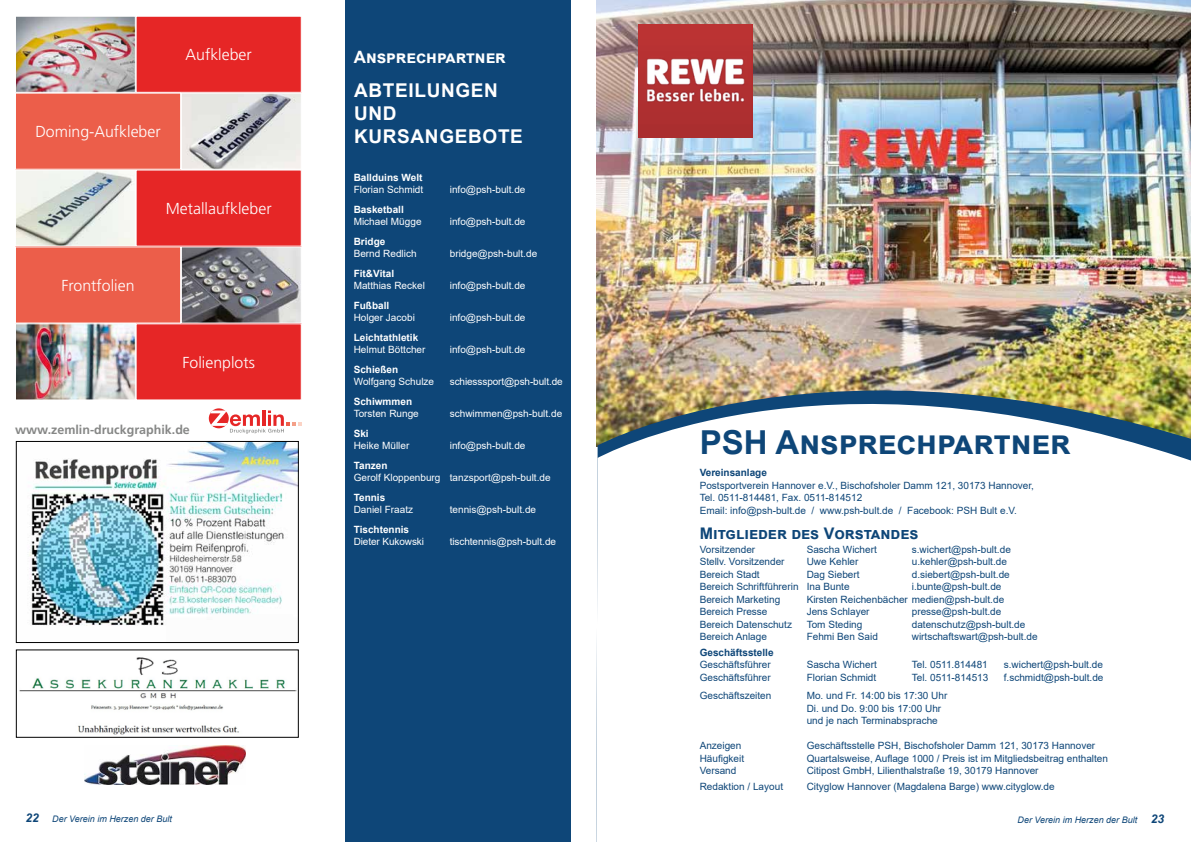
<style>
.page{position:relative;width:1191px;height:842px;background:#fff}
.page>*{position:absolute;margin:0;border:0;box-sizing:border-box;transform-origin:0 0}
.t1{font:700 33px "Arial";color:#0e4678}
.t2{font:700 19px/22.8px "Arial";letter-spacing:.035em;color:#fff}
.t3{font:700 17px "Arial";color:#fff}
.t4{font:700 16px "Arial";color:#0e4678}
.t5{font:300 15.9px "Frutiger";color:#fff}
.t6{font:700 12.5px "Frutiger";color:#868786}
.t7{font:10px/12.5px "Arial";color:#0e4678}
.t8{font:10px "Arial";color:#fff}
.t9{font:700 10px "Arial";color:#fff}
.t10{font:700 10px "Arial";color:#0e4678}
.t11{font:italic 9px "Arial";color:#0e4678}
.s1{font-weight:700;font-size:12px}
</style>
<div class="page">
<div style="left:345px;top:0;width:225px;height:842px;background:#0e4678"></div>
<svg style="left:209px;top:408px;width:20px;height:20px"></svg>
<svg style="left:210px;top:410px;width:92px;height:23px"></svg>
<img style="left:17px;top:18px;width:117px;height:73px">
<div style="left:15px;top:16px;width:121px;height:77px;border:1px solid #fff"></div>
<img style="left:17px;top:172px;width:117px;height:73px">
<div style="left:15px;top:170px;width:121px;height:77px;border:1px solid #fff"></div>
<img style="left:17px;top:325px;width:117px;height:73px">
<div style="left:15px;top:323px;width:121px;height:77px;border:1px solid #fff"></div>
<img style="left:183px;top:95px;width:117px;height:73px">
<div style="left:181px;top:93px;width:121px;height:77px;border:1px solid #fff"></div>
<img style="left:183px;top:249px;width:117px;height:72px">
<div style="left:181px;top:247px;width:121px;height:76px;border:1px solid #fff"></div>
<div style="left:136px;top:16px;width:165px;height:76px;background:#e62626"></div>
<div style="left:136px;top:16px;width:166px;height:77px;border:1px solid #fff"></div>
<div style="left:136px;top:170px;width:165px;height:76px;background:#e62626"></div>
<div style="left:136px;top:324px;width:165px;height:76px;background:#e62626"></div>
<div style="left:15px;top:93px;width:166px;height:76px;background:#ec5e4a"></div>
<div style="left:15px;top:93px;width:166px;height:77px;border:1px solid #fff"></div>
<div style="left:15px;top:247px;width:166px;height:76px;background:#ec5e4a"></div>
<div style="left:12px;top:13px;width:293px;height:390px;border:3px solid #fff"></div>
<img style="left:29px;top:443px;width:268px;height:183px">
<div style="left:16px;top:441px;width:283px;height:202px;border:1px solid #000"></div>
<img style="left:19px;top:657px;width:277px;height:78px">
<div style="left:16px;top:649px;width:283px;height:89px;border:1px solid #000"></div>
<img style="left:84px;top:745px;width:161px;height:40px">
<img style="left:596px;top:0;width:595px;height:322px">
<img style="left:596px;top:322px;width:595px;height:14px">
<svg style="left:596px;top:336px;width:595px;height:506px"></svg>
<img style="left:639px;top:24px;width:113px;height:113px">
<h3 class="t5" style="left:186px;top:46px;width:68px">Aufkleber</h3>
<h3 class="t3" style="left:354px;top:45px;width:150px">Ansprechpartner</h3>
<h2 class="t2" style="left:354px;top:80px;width:170px">ABTEILUNGEN<br>UND<br>KURSANGEBOTE</h2>
<p class="t9" style="left:354px;top:170px;width:70px">Ballduins Welt</p>
<p class="t8" style="left:354px;top:183px;width:71px">Florian Schmidt</p>
<p class="t8" style="left:450px;top:183px;width:77px">info@psh-bult.de</p>
<p class="t9" style="left:354px;top:202px;width:52px">Basketball</p>
<p class="t8" style="left:354px;top:215px;width:69px">Michael Mügge</p>
<p class="t8" style="left:450px;top:215px;width:77px">info@psh-bult.de</p>
<p class="t9" style="left:354px;top:234px;width:33px">Bridge</p>
<p class="t8" style="left:354px;top:247px;width:64px">Bernd Redlich</p>
<p class="t8" style="left:450px;top:247px;width:89px">bridge@psh-bult.de</p>
<p class="t9" style="left:354px;top:266px;width:42px">Fit&amp;Vital</p>
<p class="t8" style="left:354px;top:279px;width:73px">Matthias Reckel</p>
<p class="t8" style="left:450px;top:279px;width:77px">info@psh-bult.de</p>
<p class="t9" style="left:354px;top:298px;width:37px">Fußball</p>
<p class="t8" style="left:354px;top:311px;width:63px">Holger Jacobi</p>
<p class="t8" style="left:450px;top:311px;width:77px">info@psh-bult.de</p>
<p class="t9" style="left:354px;top:330px;width:66px">Leichtathletik</p>
<p class="t8" style="left:354px;top:343px;width:73px">Helmut Böttcher</p>
<p class="t8" style="left:450px;top:343px;width:77px">info@psh-bult.de</p>
<p class="t9" style="left:354px;top:362px;width:46px">Schießen</p>
<p class="t8" style="left:354px;top:375px;width:82px">Wolfgang Schulze</p>
<p class="t8" style="left:450px;top:375px;width:114px">schiesssport@psh-bult.de</p>
<p class="t9" style="left:354px;top:394px;width:60px">Schiwmmen</p>
<p class="t8" style="left:354px;top:407px;width:67px">Torsten Runge</p>
<p class="t8" style="left:450px;top:407px;width:114px">schwimmen@psh-bult.de</p>
<p class="t9" style="left:354px;top:426px;width:17px">Ski</p>
<p class="t8" style="left:354px;top:439px;width:57px">Heike Müller</p>
<p class="t8" style="left:450px;top:439px;width:77px">info@psh-bult.de</p>
<p class="t9" style="left:354px;top:458px;width:35px">Tanzen</p>
<p class="t8" style="left:354px;top:471px;width:198px">Gerolf Kloppenburg tanzsport@psh-bult.de</p>
<p class="t9" style="left:354px;top:490px;width:33px">Tennis</p>
<p class="t8" style="left:354px;top:503px;width:61px">Daniel Fraatz</p>
<p class="t8" style="left:450px;top:503px;width:88px">tennis@psh-bult.de</p>
<p class="t9" style="left:354px;top:522px;width:57px">Tischtennis</p>
<p class="t8" style="left:354px;top:535px;width:72px">Dieter Kukowski</p>
<p class="t8" style="left:450px;top:535px;width:108px">tischtennis@psh-bult.de</p>
<h3 class="t5" style="left:35px;top:123px;width:127px">Doming-Aufkleber</h3>
<h3 class="t5" style="left:166px;top:200px;width:107px">Metallaufkleber</h3>
<h3 class="t5" style="left:62px;top:276px;width:74px">Frontfolien</h3>
<h3 class="t5" style="left:182px;top:353px;width:74px">Folienplots</h3>
<p class="t6" style="left:15px;top:422px;width:176px">www.zemlin-druckgraphik.de</p>
<h1 class="t1" style="left:699px;top:419px;width:365px">PSH Ansprechpartner</h1>
<p class="t10" style="left:699px;top:465px;width:69px">Vereinsanlage</p>
<p class="t7" style="left:699px;top:479px;width:336px">Postsportverein Hannover e.V., Bischofsholer Damm 121, 30173 Hannover,<br>Tel. 0511-814481, Fax. 0511-814512<br>Email: info@psh-bult.de / www.psh-bult.de / Facebook: PSH Bult e.V.</p>
<h3 class="t4" style="left:699px;top:522px;width:220px">Mitglieder des Vorstandes</h3>
<p class="t7" style="left:699px;top:543px;width:57px">Vorsitzender</p>
<p class="t7" style="left:806px;top:543px;width:72px">Sascha Wichert</p>
<p class="t7" style="left:911px;top:543px;width:101px">s.wichert@psh-bult.de</p>
<p class="t7" style="left:699px;top:555px;width:86px">Stellv. Vorsitzender</p>
<p class="t7" style="left:806px;top:555px;width:53px">Uwe Kehler</p>
<p class="t7" style="left:911px;top:555px;width:97px">u.kehler@psh-bult.de</p>
<p class="t7" style="left:699px;top:568px;width:62px">Bereich Stadt</p>
<p class="t7" style="left:806px;top:568px;width:54px">Dag Siebert</p>
<p class="t7" style="left:911px;top:568px;width:99px">d.siebert@psh-bult.de</p>
<p class="t7" style="left:699px;top:580px;width:151px">Bereich Schriftführerin Ina Bunte</p>
<p class="t7" style="left:911px;top:580px;width:91px">i.bunte@psh-bult.de</p>
<p class="t7" style="left:699px;top:593px;width:82px">Bereich Marketing</p>
<p class="t7" style="left:806px;top:593px;width:199px">Kirsten Reichenbächer medien@psh-bult.de</p>
<p class="t7" style="left:699px;top:605px;width:69px">Bereich Presse</p>
<p class="t7" style="left:806px;top:605px;width:64px">Jens Schlayer</p>
<p class="t7" style="left:911px;top:605px;width:91px">presse@psh-bult.de</p>
<p class="t7" style="left:699px;top:618px;width:94px">Bereich Datenschutz</p>
<p class="t7" style="left:806px;top:618px;width:57px">Tom Steding</p>
<p class="t7" style="left:911px;top:618px;width:115px">datenschutz@psh-bult.de</p>
<p class="t7" style="left:699px;top:630px;width:69px">Bereich Anlage</p>
<p class="t7" style="left:806px;top:630px;width:73px">Fehmi Ben Said</p>
<p class="t7" style="left:911px;top:630px;width:127px">wirtschaftswart@psh-bult.de</p>
<p class="t10" style="left:699px;top:645px;width:75px">Geschäftsstelle</p>
<p class="t7" style="left:699px;top:658px;width:73px">Geschäftsführer</p>
<p class="t7" style="left:806px;top:658px;width:72px">Sascha Wichert</p>
<p class="t7" style="left:911px;top:658px;width:77px">Tel. 0511.814481</p>
<p class="t7" style="left:1003px;top:658px;width:101px">s.wichert@psh-bult.de</p>
<p class="t7" style="left:699px;top:671px;width:73px">Geschäftsführer</p>
<p class="t7" style="left:806px;top:671px;width:71px">Florian Schmidt</p>
<p class="t7" style="left:911px;top:671px;width:78px">Tel. 0511-814513</p>
<p class="t7" style="left:1003px;top:671px;width:101px">f.schmidt@psh-bult.de</p>
<p class="t7" style="left:699px;top:689px;width:73px">Geschäftszeiten</p>
<p class="t7" style="left:806px;top:689px;width:142px">Mo. und Fr. 14:00 bis 17:30 Uhr<br>Di. und Do. 9:00 bis 17:00 Uhr und je nach Terminabsprache</p>
<p class="t7" style="left:699px;top:739px;width:43px">Anzeigen</p>
<p class="t7" style="left:806px;top:739px;width:290px">Geschäftsstelle PSH, Bischofsholer Damm 121, 30173 Hannover</p>
<p class="t7" style="left:699px;top:752px;width:46px">Häufigkeit</p>
<p class="t7" style="left:806px;top:752px;width:303px">Quartalsweise, Auflage 1000 / Preis ist im Mitgliedsbeitrag enthalten</p>
<p class="t7" style="left:699px;top:764px;width:38px">Versand</p>
<p class="t7" style="left:806px;top:764px;width:233px">Citipost GmbH, Lilienthalstraße 19, 30179 Hannover</p>
<p class="t7" style="left:699px;top:780px;width:85px">Redaktion / Layout</p>
<p class="t7" style="left:806px;top:780px;width:249px">Cityglow Hannover (Magdalena Barge) www.cityglow.de</p>
<p class="t11" style="left:1017px;top:814px;width:148px">Der Verein im Herzen der Bult <span class="s1">23</span></p>
<p class="t11" style="left:26px;top:813px;width:148px"><span class="s1">22</span> Der Verein im Herzen der Bult</p>
<p class="t11" style="left:1024px;top:813px;width:148px">Der V rein im Herzen der Bult <span class="s1">23</span></p>
</div>
